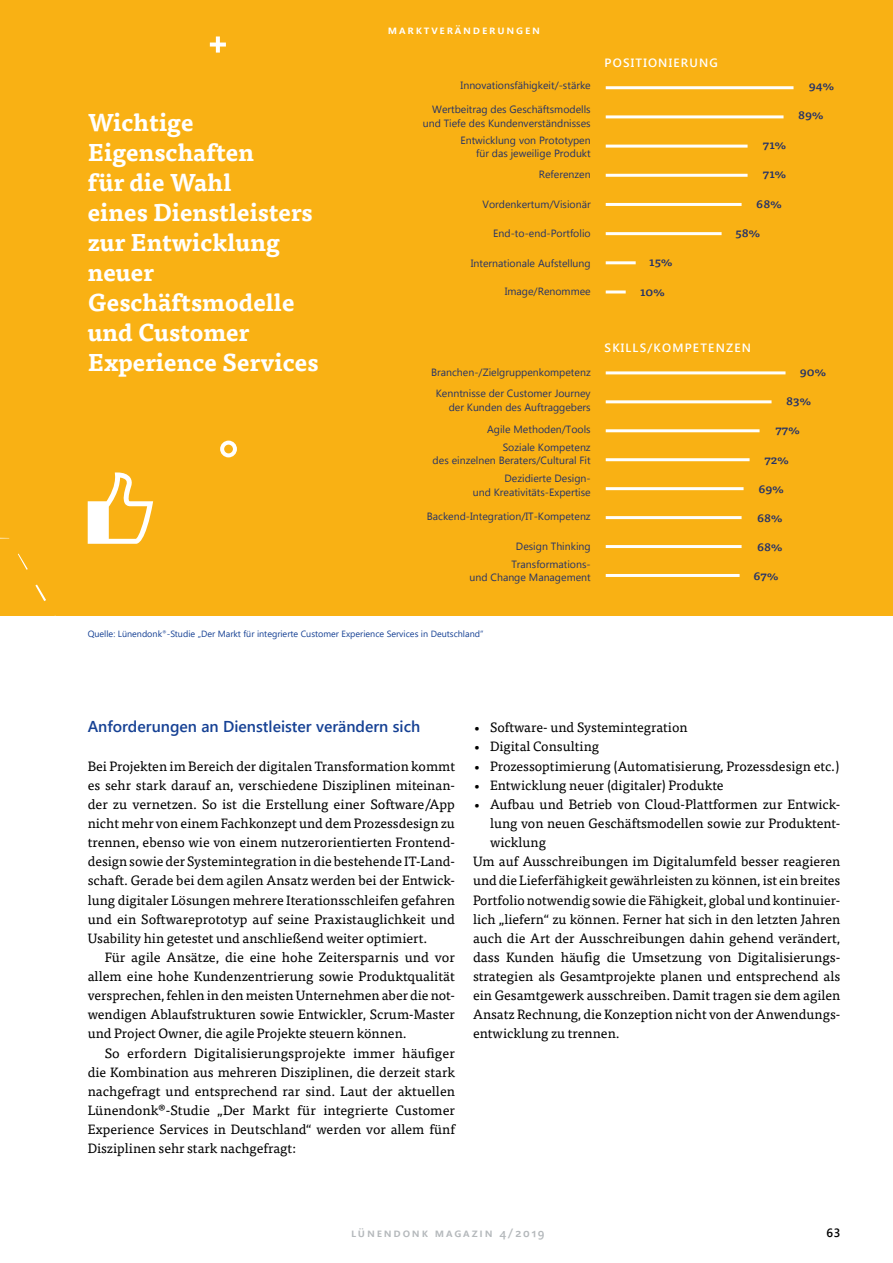
<style>
.page{position:relative;width:893px;height:1263px;background:#fff}
.page>*{position:absolute;margin:0;border:0;box-sizing:border-box;transform-origin:0 0}
.t1{font:700 24px/30px "Tisa OT";color:#fff}
.t2{font:600 15.75px "Segoe UI";color:#164194}
.t3{font:13.5px/19.2px "Tisa OT";color:#000;text-align:justify}
.t4{font:500 12px "Tisa OT";color:#243268}
.t5{font:600 12px "Segoe UI";letter-spacing:.1em;color:#fff}
.t6{font:600 12px "Segoe UI";letter-spacing:.15em;color:#b5b9bc}
.t7{font:600 12px "Segoe UI";letter-spacing:.15em;color:#fff}
.t8{font:600 12px "Segoe UI";color:#000}
.t9{font:10.5px/13.5px "Segoe UI";color:#243268;text-align:right}
.t10{font:9px "Segoe UI";color:#164194}
</style>
<div class="page">
<div style="left:0;top:0;width:893px;height:615px;background:#f9b114"></div>
<hr style="left:606px;top:400px;width:165px;height:3px;background:#fff">
<hr style="left:606px;top:429px;width:154px;height:3px;background:#fff">
<hr style="left:606px;top:458px;width:144px;height:3px;background:#fff">
<hr style="left:606px;top:487px;width:138px;height:3px;background:#fff">
<hr style="left:606px;top:516px;width:136px;height:3px;background:#fff">
<hr style="left:606px;top:545px;width:136px;height:3px;background:#fff">
<hr style="left:606px;top:574px;width:134px;height:3px;background:#fff">
<hr style="left:606px;top:290px;width:20px;height:3px;background:#fff">
<hr style="left:606px;top:261px;width:30px;height:3px;background:#fff">
<hr style="left:606px;top:232px;width:116px;height:3px;background:#fff">
<hr style="left:606px;top:203px;width:136px;height:3px;background:#fff">
<hr style="left:606px;top:174px;width:142px;height:3px;background:#fff">
<hr style="left:606px;top:145px;width:142px;height:3px;background:#fff">
<hr style="left:606px;top:115px;width:177px;height:3px;background:#fff">
<hr style="left:606px;top:86px;width:187px;height:3px;background:#fff">
<hr style="left:606px;top:371px;width:179px;height:3px;background:#fff">
<svg style="left:35px;top:584px;width:11px;height:17px"></svg>
<svg style="left:18px;top:554px;width:10px;height:16px"></svg>
<svg style="left:88px;top:472px;width:65px;height:72px"></svg>
<svg style="left:210px;top:36px;width:16px;height:17px"></svg>
<svg style="left:220px;top:440px;width:17px;height:17px"></svg>
<h1 class="t1" style="left:88px;top:108px;width:232px">Wichtige<br>Eigenschaften<br>für die Wahl<br>eines Dienstleisters zur Entwicklung neuer<br>Geschäftsmodelle und Customer<br>Experience Services</h1>
<p class="t7" style="left:388px;top:20px;width:154px">marktveränderungen</p>
<p class="t9" style="left:461px;top:78px;width:132px">Innovationsfähigkeit/-stärke</p>
<p class="t9" style="left:423px;top:102px;width:169px">Wertbeitrag des Geschäftsmodells und Tiefe des Kundenverständnisses</p>
<p class="t9" style="left:460px;top:133px;width:132px">Entwicklung von Prototypen für das jeweilige Produkt</p>
<p class="t9" style="left:539px;top:167px;width:53px">Referenzen</p>
<p class="t9" style="left:482px;top:197px;width:110px">Vordenkertum/Visionär</p>
<p class="t9" style="left:493px;top:226px;width:99px">End-to-end-Portfolio</p>
<p class="t9" style="left:471px;top:256px;width:121px">Internationale Aufstellung</p>
<p class="t9" style="left:505px;top:284px;width:87px">Image/Renommee</p>
<p class="t5" style="left:605px;top:54px;width:115px">POSITIONIERUNG</p>
<p class="t4" style="left:649px;top:255px;width:24px">15%</p>
<p class="t4" style="left:640px;top:284px;width:26px">10%</p>
<p class="t4" style="left:763px;top:137px;width:25px">71%</p>
<p class="t4" style="left:763px;top:167px;width:25px">71%</p>
<p class="t4" style="left:756px;top:196px;width:27px">68%</p>
<p class="t4" style="left:735px;top:225px;width:26px">58%</p>
<p class="t4" style="left:809px;top:78px;width:27px">94%</p>
<p class="t4" style="left:798px;top:108px;width:27px">89%</p>
<p class="t9" style="left:431px;top:362px;width:161px;line-height:21px;text-align:center">Branchen-/Zielgruppenkompetenz<br>Kenntnisse der Customer Journey</p>
<p class="t9" style="left:449px;top:395px;width:144px;line-height:22.5px">der Kunden des Auftraggebers<br>Agile Methoden/Tools</p>
<p class="t9" style="left:433px;top:440px;width:160px">Soziale Kompetenz<br>des einzelnen Beraters/Cultural Fit</p>
<p class="t9" style="left:473px;top:471px;width:119px">Dezidierte Design-<br>und Kreativitäts-Expertise</p>
<p class="t9" style="left:427px;top:509px;width:165px">Backend-Integration/IT-Kompetenz</p>
<p class="t9" style="left:511px;top:536px;width:81px;line-height:18px;text-align:center">Design Thinking<br>Transformations-</p>
<p class="t9" style="left:470px;top:570px;width:123px">und Change Management</p>
<p class="t5" style="left:605px;top:340px;width:148px">SKILLS/KOMPETENZEN</p>
<p class="t4" style="left:800px;top:365px;width:28px">90%</p>
<p class="t4" style="left:786px;top:394px;width:26px">83%</p>
<p class="t4" style="left:775px;top:423px;width:26px">77%</p>
<p class="t4" style="left:764px;top:452px;width:26px">72%</p>
<p class="t4" style="left:758px;top:481px;width:27px">69%</p>
<p class="t4" style="left:757px;top:510px;width:27px">68%</p>
<p class="t4" style="left:757px;top:539px;width:27px">68%</p>
<p class="t4" style="left:753px;top:568px;width:26px">67%</p>
<p class="t10" style="left:88px;top:626px;width:397px">Quelle: Lünendonk<sup>®</sup>-Studie „Der Markt für integrierte Customer Experience Services in Deutschland“</p>
<p class="t2" style="left:88px;top:714px;width:334px">Anforderungen an Dienstleister verändern sich</p>
<p class="t3" style="left:88px;top:756px;width:369px">Bei Projekten im Bereich der digitalen Transformation kommt es sehr stark darauf an, verschiedene Disziplinen miteinan&shy;der zu vernetzen. So ist die Erstellung einer Software/App nicht mehr von einem Fachkonzept und dem Prozessdesign zu trennen, ebenso wie von einem nutzerorientierten Frontend&shy;design sowie der Systemintegration in die bestehende IT-Land&shy;schaft. Gerade bei dem agilen Ansatz werden bei der Entwick&shy;lung digitaler Lösungen mehrere Iterationsschleifen gefahren und ein Softwareprototyp auf seine Praxistauglichkeit und Usability hin getestet und anschließend weiter optimiert.</p>
<p class="t3" style="left:88px;top:948px;width:369px;text-indent:17px">Für agile Ansätze, die eine hohe Zeitersparnis und vor allem eine hohe Kundenzentrierung sowie Produktqualität versprechen, fehlen in den meisten Unternehmen aber die not&shy;wendigen Ablaufstrukturen sowie Entwickler, Scrum-Master und Project Owner, die agile Projekte steuern können.</p>
<p class="t3" style="left:88px;top:1043px;width:369px;text-indent:17px">So erfordern Digitalisierungsprojekte immer häufiger die Kombination aus mehreren Disziplinen, die derzeit stark nachgefragt und entsprechend rar sind. Laut der aktuellen Lünendonk®-Studie „Der Markt für integrierte Customer Experience Services in Deutschland“ werden vor allem fünf Disziplinen sehr stark nachgefragt:</p>
<p class="t3" style="left:473px;top:718px;width:216px">• Software- und Systemintegration</p>
<p class="t3" style="left:473px;top:737px;width:128px">• Digital Consulting</p>
<p class="t3" style="left:473px;top:756px;width:368px">• Prozessoptimierung (Automatisierung, Prozessdesign etc.)</p>
<p class="t3" style="left:473px;top:775px;width:252px">• Entwicklung neuer (digitaler) Produkte</p>
<p class="t3" style="left:473px;top:795px;width:369px">• Aufbau und Betrieb von Cloud-Plattformen zur Entwick-</p>
<p class="t3" style="left:490px;top:814px;width:352px">lung von neuen Geschäftsmodellen sowie zur Produktent-</p>
<p class="t3" style="left:490px;top:833px;width:57px">wicklung</p>
<p class="t3" style="left:473px;top:852px;width:369px">Um auf Ausschreibungen im Digitalumfeld besser reagieren</p>
<p class="t3" style="left:473px;top:871px;width:369px">und die Lieferfähigkeit gewährleisten zu können, ist ein breites</p>
<p class="t3" style="left:473px;top:890px;width:369px">Portfolio notwendig sowie die Fähigkeit, global und kontinuier-</p>
<p class="t3" style="left:473px;top:909px;width:369px">lich „liefern“ zu können. Ferner hat sich in den letzten Jahren</p>
<p class="t3" style="left:473px;top:929px;width:369px">auch die Art der Ausschreibungen dahin gehend verändert,</p>
<p class="t3" style="left:473px;top:948px;width:369px">dass Kunden häufig die Umsetzung von Digitalisierungs-</p>
<p class="t3" style="left:473px;top:967px;width:369px">strategien als Gesamtprojekte planen und entsprechend als</p>
<p class="t3" style="left:473px;top:986px;width:369px">ein Gesamtgewerk ausschreiben. Damit tragen sie dem agilen</p>
<p class="t3" style="left:473px;top:1005px;width:369px">Ansatz Rechnung, die Konzeption nicht von der Anwendungs-</p>
<p class="t3" style="left:473px;top:1024px;width:148px">entwicklung zu trennen.</p>
<p class="t6" style="left:351px;top:1223px;width:195px">lünendonk magazin 4/2019</p>
<p class="t8" style="left:826px;top:1223px;width:15px">63</p>
</div>
